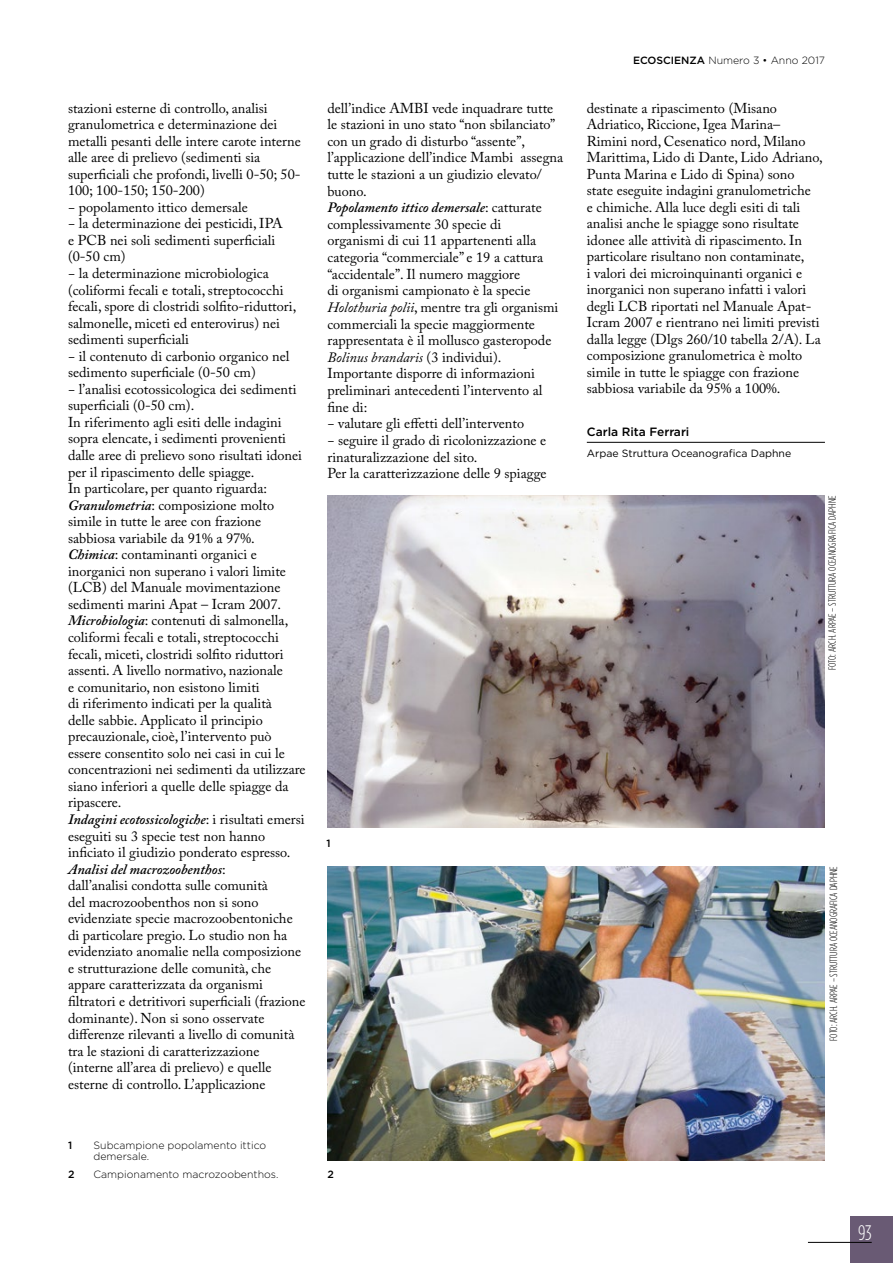
<style>
.page{position:relative;width:893px;height:1263px;background:#fff}
.page>*{position:absolute;margin:0;border:0;box-sizing:border-box;transform-origin:0 0}
.t1{font:300 condensed 21px "Gotham HTF";color:#fff}
.t2{font:14.25px/16.5px "Adobe Caslon Pro";color:#000}
.t3{font:500 12px "Gotham";color:#000}
.t4{font:300 10.5px/11.2px "Gotham HTF";color:#000}
.t5{font:300 condensed 10.5px "Gotham HTF";color:#000}
.t6{font:10.5px "Gotham HTF";color:#000}
.t7{font:500 10.5px "Gotham HTF";color:#000}
.s1{font-weight:600;font-style:italic}
.s2{font-weight:500}
.s3{font-style:italic}
</style>
<div class="page">
<div style="left:850px;top:1216px;width:43px;height:47px;background:#695a74"></div>
<hr style="left:808px;top:1242px;width:64px;height:1px;background:#000">
<hr style="left:587px;top:442px;width:238px;height:1px;background:#000">
<img style="left:327px;top:496px;width:497px;height:332px">
<img style="left:327px;top:866px;width:498px;height:294px">
<p class="t2" style="left:68px;top:99px;width:239px">stazioni esterne di controllo, analisi granulometrica e determinazione dei metalli pesanti delle intere carote interne alle aree di prelievo (sedimenti sia superficiali che profondi, livelli 0-50; 50- 100; 100-150; 150-200)<br>− popolamento ittico demersale<br>− la determinazione dei pesticidi, IPA<br>e PCB nei soli sedimenti superficiali (0-50 cm)<br>− la determinazione microbiologica (coliformi fecali e totali, streptococchi fecali, spore di clostridi solfito-riduttori, salmonelle, miceti ed enterovirus) nei sedimenti superficiali<br>− il contenuto di carbonio organico nel sedimento superficiale (0-50 cm)<br>− l’analisi ecotossicologica dei sedimenti superficiali (0-50 cm).<br>In riferimento agli esiti delle indagini sopra elencate, i sedimenti provenienti dalle aree di prelievo sono risultati idonei per il ripascimento delle spiagge.<br>In particolare, per quanto riguarda:<br><span class="s1">Granulometria</span>: composizione molto simile in tutte le aree con frazione sabbiosa variabile da 91% a 97%.<br><span class="s1">Chimica</span>: contaminanti organici e inorganici non superano i valori limite (LCB) del Manuale movimentazione sedimenti marini Apat – Icram 2007.<br><span class="s1">Microbiologia</span>: contenuti di salmonella, coliformi fecali e totali, streptococchi fecali, miceti, clostridi solfito riduttori assenti. A livello normativo, nazionale<br>e comunitario, non esistono limiti<br>di riferimento indicati per la qualità<br>delle sabbie. Applicato il principio precauzionale, cioè, l’intervento può essere consentito solo nei casi in cui le concentrazioni nei sedimenti da utilizzare siano inferiori a quelle delle spiagge da ripascere.<br><span class="s1">Indagini ecotossicologiche</span>: i risultati emersi eseguiti su 3 specie test non hanno inficiato il giudizio ponderato espresso.<br><span class="s1">Analisi del macrozoobenthos</span>:<br>dall’analisi condotta sulle comunità<br>del macrozoobenthos non si sono evidenziate specie macrozoobentoniche di particolare pregio. Lo studio non ha evidenziato anomalie nella composizione e strutturazione delle comunità, che appare caratterizzata da organismi filtratori e detritivori superficiali (frazione dominante). Non si sono osservate differenze rilevanti a livello di comunità tra le stazioni di caratterizzazione (interne all’area di prelievo) e quelle esterne di controllo. L’applicazione</p>
<p class="t7" style="left:68px;top:1139px;width:6px">1</p>
<p class="t4" style="left:94px;top:1139px;width:174px">Subcampione popolamento ittico demersale.</p>
<p class="t7" style="left:68px;top:1168px;width:8px">2</p>
<p class="t4" style="left:94px;top:1168px;width:186px">Campionamento macrozoobenthos.</p>
<p class="t4" style="left:633px;top:55px;width:194px"><span class="s2">ECOSCIENZA</span> Numero 3 • Anno 2017</p>
<p class="t2" style="left:327px;top:99px;width:237px">dell’indice AMBI vede inquadrare tutte le stazioni in uno stato “non sbilanciato” con un grado di disturbo “assente”, l’applicazione dell’indice Mambi assegna tutte le stazioni a un giudizio elevato/ buono.<br><span class="s1">Popolamento ittico demersale</span>: catturate complessivamente 30 specie di<br>organismi di cui 11 appartenenti alla categoria “commerciale” e 19 a cattura “accidentale”. Il numero maggiore<br>di organismi campionato è la specie <span class="s3">Holothuria polii</span>, mentre tra gli organismi commerciali la specie maggiormente rappresentata è il mollusco gasteropode <span class="s3">Bolinus brandaris</span> (3 individui).<br>Importante disporre di informazioni preliminari antecedenti l’intervento al fine di:<br>− valutare gli effetti dell’intervento<br>− seguire il grado di ricolonizzazione e rinaturalizzazione del sito.<br>Per la caratterizzazione delle 9 spiagge</p>
<p class="t2" style="left:587px;top:99px;width:237px">destinate a ripascimento (Misano Adriatico, Riccione, Igea Marina– Rimini nord, Cesenatico nord, Milano Marittima, Lido di Dante, Lido Adriano, Punta Marina e Lido di Spina) sono state eseguite indagini granulometriche<br>e chimiche. Alla luce degli esiti di tali analisi anche le spiagge sono risultate idonee alle attività di ripascimento. In particolare risultano non contaminate,<br>i valori dei microinquinanti organici e inorganici non superano infatti i valori degli LCB riportati nel Manuale Apat-Icram 2007 e rientrano nei limiti previsti dalla legge (Dlgs 260/10 tabella 2/A). La composizione granulometrica è molto simile in tutte le spiagge con frazione sabbiosa variabile da 95% a 100%.</p>
<p class="t3" style="left:587px;top:425px;width:104px">Carla Rita Ferrari</p>
<p class="t6" style="left:587px;top:448px;width:206px">Arpae Struttura Oceanografica Daphne</p>
<p class="t7" style="left:327px;top:837px;width:6px">1</p>
<p class="t7" style="left:327px;top:1168px;width:8px">2</p>
<p class="t5" style="left:827px;top:670px;width:176px;rotate:-90deg">FOTO: ARCH. ARPAE – STRUTTURA OCEANOGRAFICA DAPHNE</p>
<p class="t5" style="left:828px;top:1041px;width:176px;rotate:-90deg">FOTO: ARCH. ARPAE – STRUTTURA OCEANOGRAFICA DAPHNE</p>
<h1 class="t1" style="left:858px;top:1221px;width:15px">93</h1>
</div>
